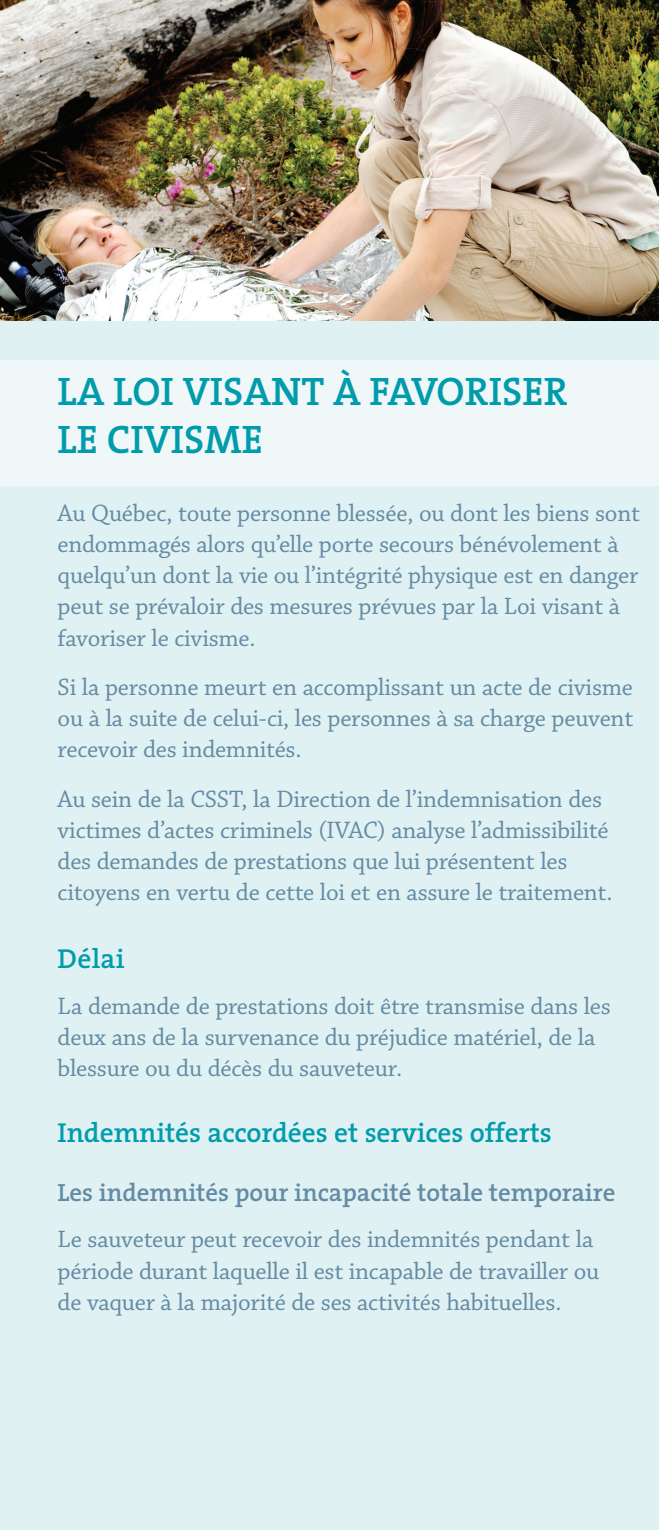
<style>
.page{position:relative;width:659px;height:1530px;background:#fff}
.page>*{position:absolute;margin:0;border:0;box-sizing:border-box;transform-origin:0 0}
.Titre_2012{font:600 40px/48px "The Serif";color:#009cac}
.sous-titre_2012{font:600 27.5px "The Serif";letter-spacing:-.005em;color:#009cac}
.texte_courant_2012{font:25px/31.2px "Chaparral Pro";letter-spacing:-.01em;color:#648ba4}
.Sous-sous-titre_2012{font:600 25px "The Serif";letter-spacing:-.005em;color:#648ba4}
</style>
<div class="page">
<div style="left:0;top:321px;width:659px;height:1209px;background:#e0f1f3"></div>
<img style="left:0;top:0;width:659px;height:321px">
<div style="left:0;top:360px;width:659px;height:126px;background:#eff7f8"></div>
<p class="Titre_2012" style="left:58px;top:367px;width:511px">LA LOI VISANT À FAVORISER<br>LE CIVISME</p>
<p class="texte_courant_2012" style="left:58px;top:498px;width:584px">Au Québec, toute personne blessée, ou dont les biens sont endommagés alors qu’elle porte secours bénévolement à quelqu’un dont la vie ou l’intégrité physique est en danger peut se prévaloir des mesures prévues par la Loi visant à favoriser le civisme.</p>
<p class="texte_courant_2012" style="left:58px;top:672px;width:577px;text-align:justify">Si la personne meurt en accomplissant un acte de civisme ou à la suite de celui-ci, les personnes à sa charge peuvent recevoir des indemnités.</p>
<p class="texte_courant_2012" style="left:58px;top:784px;width:556px">Au sein de la CSST, la Direction de l’indemnisation des victimes d’actes criminels (IVAC) analyse l’admissibilité des demandes de prestations que lui présentent les citoyens en vertu de cette loi et en assure le traitement.</p>
<p class="sous-titre_2012" style="left:58px;top:935px;width:69px">Délai</p>
<p class="texte_courant_2012" style="left:58px;top:991px;width:555px">La demande de prestations doit être transmise dans les deux ans de la survenance du préjudice matériel, de la blessure ou du décès du sauveteur.</p>
<p class="sous-titre_2012" style="left:58px;top:1110px;width:496px">Indemnités accordées et services offerts</p>
<p class="Sous-sous-titre_2012" style="left:58px;top:1172px;width:559px">Les indemnités pour incapacité totale temporaire</p>
<p class="texte_courant_2012" style="left:58px;top:1225px;width:543px">Le sauveteur peut recevoir des indemnités pendant la période durant laquelle il est incapable de travailler ou de vaquer à la majorité de ses activités habituelles.</p>
</div>
